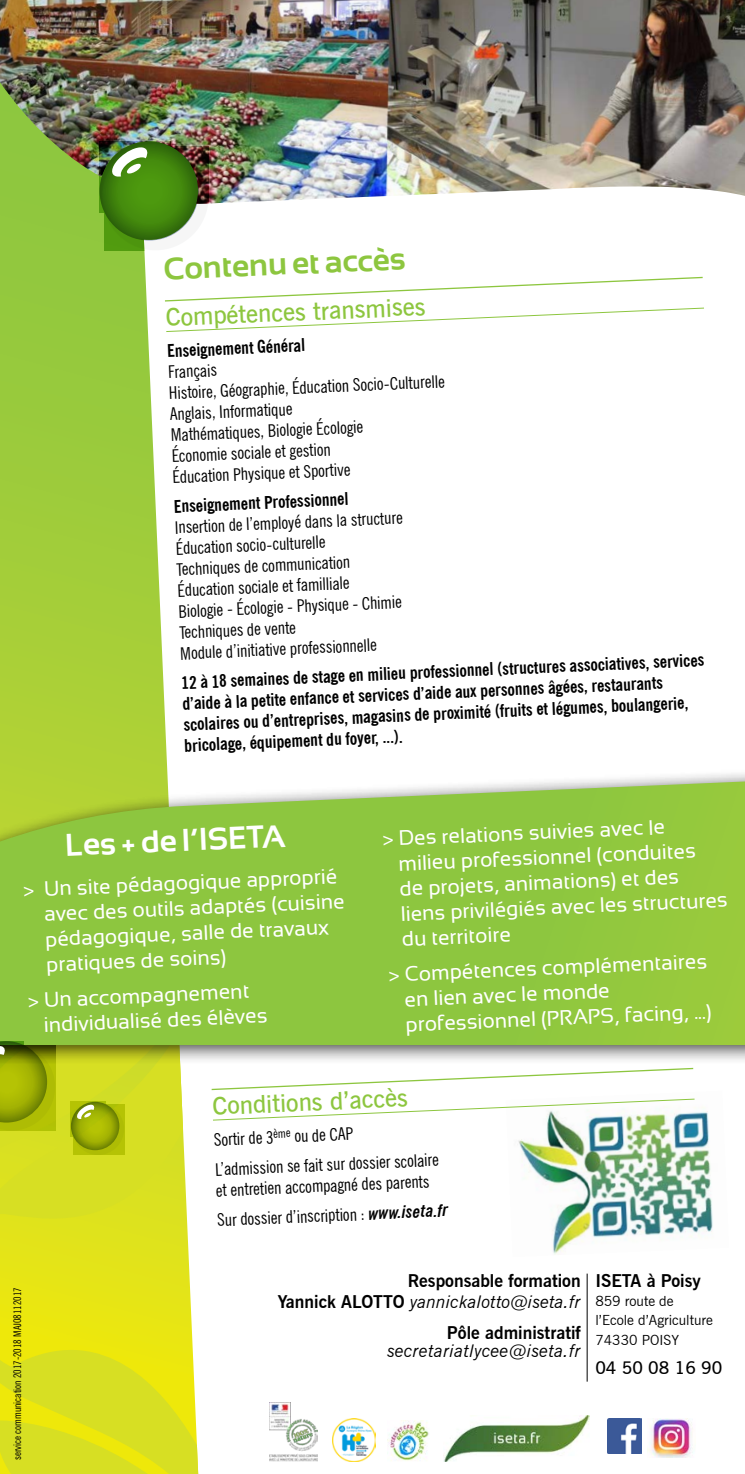
<style>
.page{position:relative;width:745px;height:1474px;background:#fff}
.page>*{position:absolute;margin:0;border:0;box-sizing:border-box;transform-origin:0 0}
.t1{font:700 31.5px "Sansation";color:#8dc63f}
.t2{font:700 31.5px "Sansation";color:#fff}
.t3{font:600 24.5px "News Gothic BT";color:#8dc63f}
.t4{font:21px/25.4px "Sansation";color:#fff}
.t5{font:condensed 17.5px/21px "News Gothic BT";color:#000}
.t6{font:700 condensed 17.5px/20.5px "News Gothic BT";color:#000}
.t7{font:700 17.5px/21px "News Gothic BT";color:#000;text-align:right}
.t8{font:italic 17.5px "News Gothic BT";letter-spacing:.01em;color:#000}
.t9{font:600 17.5px "News Gothic BT";color:#000}
.t10{font:14px/19.2px "News Gothic BT";color:#000}
.t11{font:condensed 10.5px "News Gothic BT";color:#000}
.s1{font-weight:700;font-style:italic}
.s2{font-weight:400;font-style:italic}
</style>
<div class="page">
<svg style="left:0;top:210px;width:168px;height:557px;background:#a4cf47"></svg>
<svg style="left:0;top:1157px;width:196px;height:255px;background:#e1e31e"></svg>
<svg style="left:0;top:1065px;width:185px;height:92px;background:#d7df2b"></svg>
<svg style="left:0;top:1412px;width:198px;height:61px;background:#dce11d"></svg>
<img style="left:0;top:0;width:744px;height:210px">
<img style="left:100px;top:141px;width:108px;height:109px">
<div style="left:0;top:767px;width:744px;height:298px;background:#000;opacity:.75"></div>
<svg style="left:0;top:781px;width:744px;height:264px;background:#94c845"></svg>
<svg style="left:0;top:835px;width:124px;height:319px;background:#98c22f"></svg>
<img style="left:518px;top:1098px;width:195px;height:157px">
<img style="left:332px;top:1418px;width:43px;height:43px">
<img style="left:269px;top:1402px;width:48px;height:58px">
<img style="left:387px;top:1420px;width:42px;height:41px">
<img style="left:647px;top:1418px;width:46px;height:39px">
<img style="left:607px;top:1418px;width:34px;height:35px">
<img style="left:443px;top:1415px;width:146px;height:46px">
<svg style="left:163px;top:276px;width:541px;height:56px"></svg>
<svg style="left:211px;top:1067px;width:483px;height:23px"></svg>
<svg style="left:213px;top:1098px;width:481px;height:22px"></svg>
<hr style="left:586px;top:1273px;width:1px;height:108px;background:#000">
<h1 class="t1" style="left:162px;top:250px;width:244px;rotate:-2deg">Contenu et accès</h1>
<h2 class="t3" style="left:165px;top:304px;width:261px;rotate:-3deg">Compétences transmises</h2>
<p class="t6" style="left:166px;top:341px;width:140px;rotate:-3deg">Enseignement Général</p>
<p class="t5" style="left:167px;top:361px;width:277px;line-height:22.1px;rotate:-3deg">Français<br>Histoire, Géographie, Éducation Socio-Culturelle</p>
<p class="t5" style="left:169px;top:404px;width:194px;rotate:-3deg">Anglais, Informatique<br>Mathématiques, Biologie Écologie<br>Économie sociale et gestion<br>Éducation Physique et Sportive</p>
<p class="t6" style="left:173px;top:497px;width:176px;rotate:-3deg">Enseignement Professionnel</p>
<p class="t5" style="left:173px;top:518px;width:230px;rotate:-3deg">Insertion de l’employé dans la structure Éducation socio-culturelle<br>Techniques de communication Éducation sociale et familliale<br>Biologie - Écologie - Physique - Chimie Techniques de vente<br>Module d’initiative professionnelle</p>
<p class="t6" style="left:180px;top:674px;width:525px;rotate:-3deg">12 à 18 semaines de stage en milieu professionnel (structures associatives, services d’aide à la petite enfance et services d’aide aux personnes âgées, restaurants scolaires ou d’entreprises, magasins de proximité (fruits et légumes, boulangerie, bricolage, équipement du foyer, ...).</p>
<h1 class="t2" style="left:64px;top:826px;width:222px;rotate:-2deg">Les + de l’ISETA</h1>
<p class="t4" style="left:43px;top:875px;width:302px;text-indent:-20px;rotate:-2deg">&gt; Un site pédagogique approprié avec des outils adaptés (cuisine pédagogique, salle de travaux pratiques de soins)</p>
<p class="t4" style="left:43px;top:986px;width:225px;text-indent:-15px;rotate:-2deg">&gt; Un accompagnement individualisé des élèves</p>
<p class="t4" style="left:397px;top:824px;width:329px;text-indent:-15px;rotate:-2deg">&gt; Des relations suivies avec le milieu professionnel (conduites<br>de projets, animations) et des liens privilégiés avec les structures du territoire</p>
<p class="t4" style="left:403px;top:960px;width:308px;text-indent:-15px;rotate:-2deg">&gt; Compétences complémentaires en lien avec le monde professionnel (PRAPS, facing, ...)</p>
<p class="t11" style="left:11px;top:1460px;width:175px;rotate:-90deg">service communication 2017-2018 MAJ08112017</p>
<h2 class="t3" style="left:211px;top:1092px;width:197px;rotate:-3deg">Conditions d’accès</h2>
<p class="t5" style="left:213px;top:1129px;width:61px;rotate:-3deg">Sortir de 3</p>
<p class="t5" style="left:213px;top:1125px;width:225px;line-height:29.8px;text-align:center;rotate:-3deg">ou de CAP<br>L’admission se fait sur dossier scolaire</p>
<p class="t5" style="left:215px;top:1176px;width:232px;line-height:29.6px;rotate:-3deg">et entretien accompagné des parents<br>Sur dossier d’inscription : <span class="s1">www.iseta.fr</span></p>
<p class="t7" style="left:277px;top:1269px;width:304px">Responsable formation<br>Yannick ALOTTO <span class="s2">yannickalotto@iseta.fr</span></p>
<p class="t7" style="left:446px;top:1322px;width:135px">Pôle administratif</p>
<p class="t8" style="left:387px;top:1340px;width:195px">secretariatlycee@iseta.fr</p>
<p class="t7" style="left:595px;top:1269px;width:107px">ISETA à Poisy</p>
<p class="t10" style="left:595px;top:1291px;width:119px">859 route de l’Ecole d’Agriculture<br>74330 POISY</p>
<p class="t9" style="left:595px;top:1356px;width:128px">04 50 08 16 90</p>
</div>
